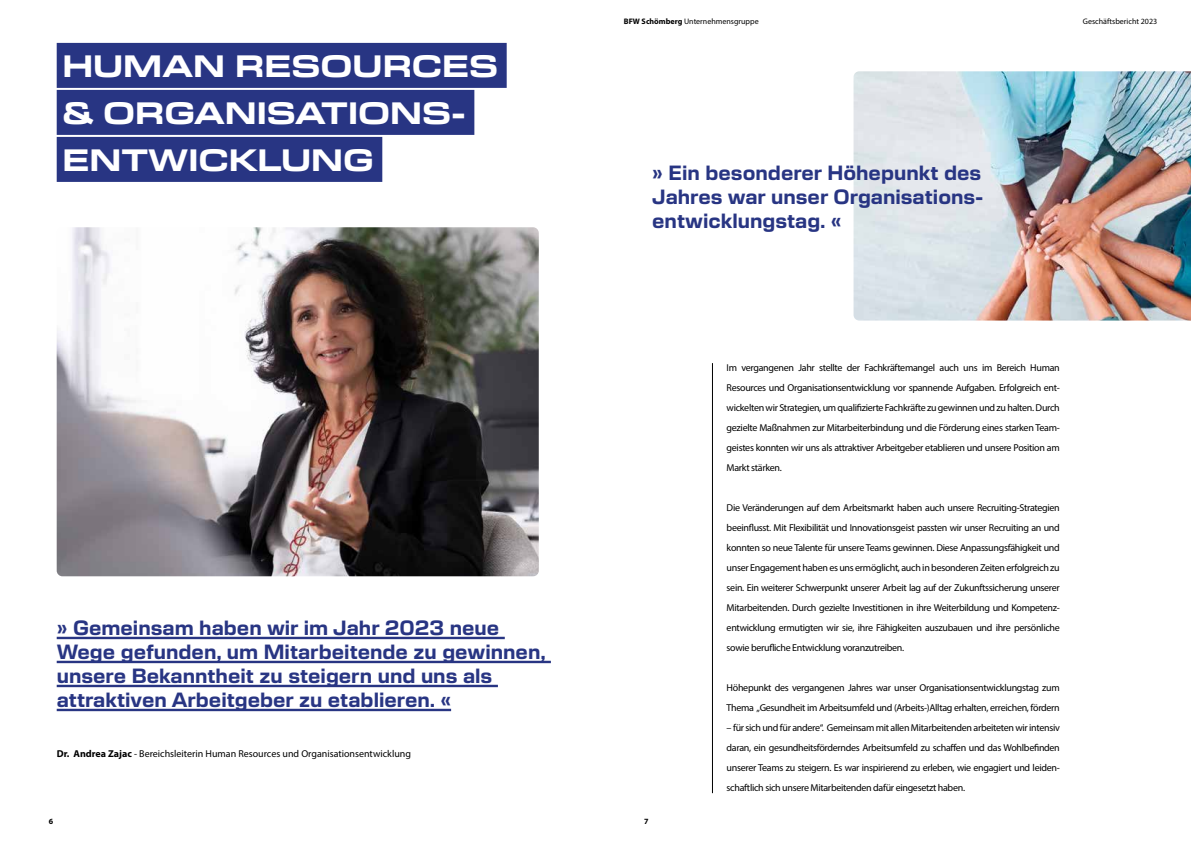
<style>
.page{position:relative;width:1191px;height:842px;background:#fff}
.page>*{position:absolute;margin:0;border:0;box-sizing:border-box;transform-origin:0 0}
.t1{font:700 expanded 30px/47px "New Science";color:#fff}
.t2{font:700 20px/24px "New Science";color:#283583}
.t3{font:10px/20px "Myriad Pro";letter-spacing:-.03em;color:#000;text-align:justify}
.t4{font:10px "Myriad Pro";color:#000}
.t5{font:8px "Myriad Pro";color:#000}
.t6{font:700 8px "Myriad Pro";color:#000}
.s1{font-weight:700}
</style>
<div class="page">
<hr style="left:712px;top:363px;width:1px;height:430px;background:#000">
<hr style="left:57px;top:637px;width:448px;height:2px;background:#283583">
<hr style="left:57px;top:661px;width:494px;height:2px;background:#283583">
<hr style="left:57px;top:685px;width:441px;height:2px;background:#283583">
<hr style="left:57px;top:709px;width:394px;height:2px;background:#283583">
<img style="left:57px;top:227px;width:482px;height:349px">
<div style="left:57px;top:43px;width:450px;height:45px;background:#283583"></div>
<div style="left:57px;top:90px;width:417px;height:45px;background:#283583"></div>
<div style="left:57px;top:137px;width:325px;height:45px;background:#283583"></div>
<img style="left:853px;top:71px;width:338px;height:250px">
<h1 class="t1" style="left:62px;top:40px;width:437px">HUMAN RESOURCES &amp; ORGANISATIONS-<br>ENTWICKLUNG</h1>
<h2 class="t2" style="left:57px;top:614px;width:491px">» Gemeinsam haben wir im Jahr 2023 neue Wege gefunden, um Mitarbeitende zu gewinnen, unsere Bekanntheit zu steigern und uns als attraktiven Arbeitgeber zu etablieren. «</h2>
<p class="t4" style="left:57px;top:747px;width:356px"><span class="s1">Dr. Andrea Zajac</span> - Bereichsleiterin Human Resources und Organisationsentwicklung</p>
<p class="t5" style="left:624px;top:17px;width:136px"><span class="s1">BFW Schömberg</span> Unternehmensgruppe</p>
<p class="t5" style="left:1082px;top:17px;width:76px">Geschäftsbericht 2023</p>
<h2 class="t2" style="left:652px;top:159px;width:333px;text-align:justify">» Ein besonderer Höhepunkt des Jahres war unser Organisations&shy;entwicklungstag. «</h2>
<p class="t3" style="left:726px;top:357px;width:335px">Im vergangenen Jahr stellte der Fachkräftemangel auch uns im Bereich Human Resources und Organisationsentwicklung vor spannende Aufgaben. Erfolgreich ent&shy;wickelten wir Strategien, um qualifizierte Fachkräfte zu gewinnen und zu halten. Durch gezielte Maßnahmen zur Mitarbeiterbindung und die Förderung eines starken Team&shy;geistes konnten wir uns als attraktiver Arbeitgeber etablieren und unsere Position am Markt stärken.</p>
<p class="t3" style="left:726px;top:497px;width:335px">Die Veränderungen auf dem Arbeitsmarkt haben auch unsere Recruiting-Strategien beeinflusst. Mit Flexibilität und Innovationsgeist passten wir unser Recruiting an und konnten so neue Talente für unsere Teams gewinnen. Diese Anpassungsfähigkeit und unser Engagement haben es uns ermöglicht, auch in besonderen Zeiten erfolgreich zu sein. Ein weiterer Schwerpunkt unserer Arbeit lag auf der Zukunftssicherung unserer Mitarbeitenden. Durch gezielte Investitionen in ihre Weiterbildung und Kompetenz&shy;entwicklung ermutigten wir sie, ihre Fähigkeiten auszubauen und ihre persönliche sowie berufliche Entwicklung voranzutreiben.</p>
<p class="t3" style="left:726px;top:677px;width:335px">Höhepunkt des vergangenen Jahres war unser Organisationsentwicklungstag zum<br>Thema „Gesundheit im Arbeitsumfeld und (Arbeits-)Alltag erhalten, erreichen, fördern</p>
<p class="t3" style="left:726px;top:717px;width:335px">– für sich und für andere“. Gemeinsam mit allen Mitarbeitenden arbeiteten wir intensiv daran, ein gesundheitsförderndes Arbeitsumfeld zu schaffen und das Wohlbefinden unserer Teams zu steigern. Es war inspirierend zu erleben, wie engagiert und leiden&shy;schaftlich sich unsere Mitarbeitenden dafür eingesetzt haben.</p>
<p class="t6" style="left:49px;top:816px;width:6px">6</p>
<p class="t6" style="left:644px;top:816px;width:6px">7</p>
</div>
